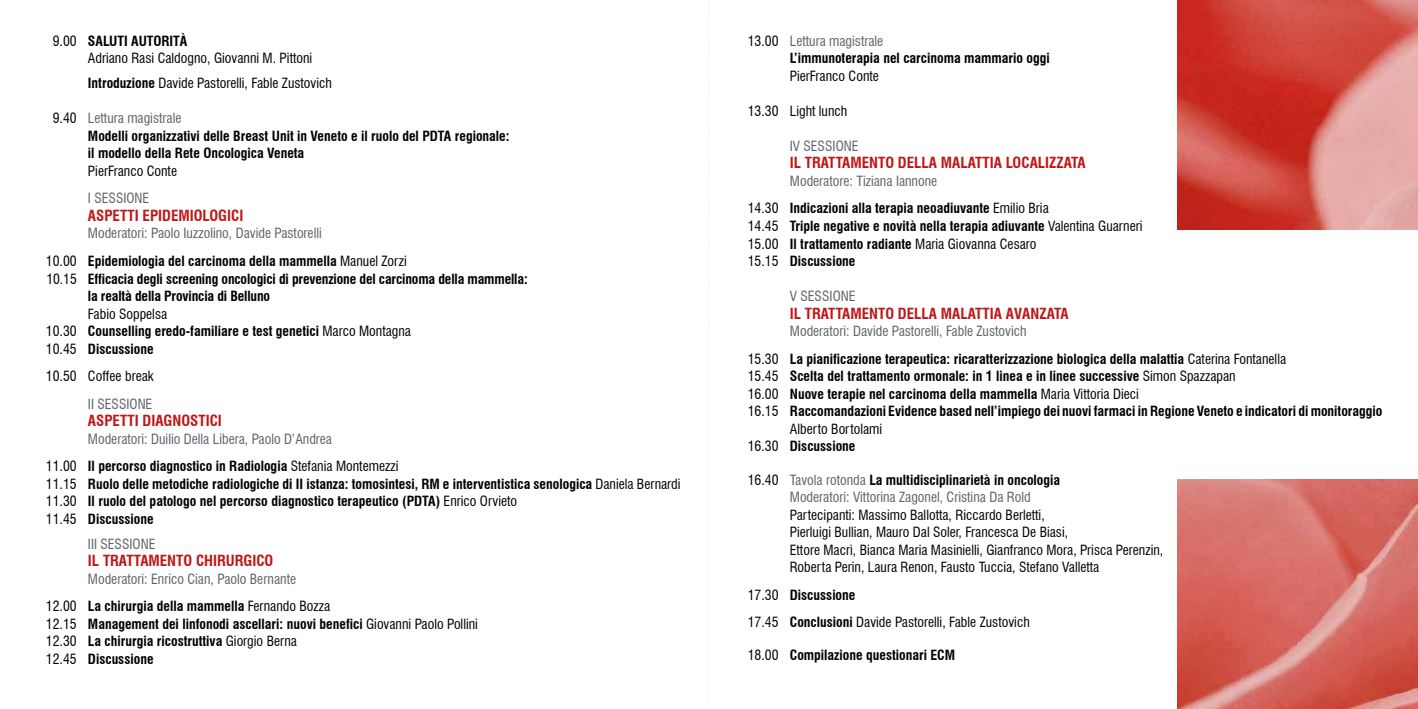
<style>
.page{position:relative;width:1418px;height:709px;background:#fff}
.page>*{position:absolute;margin:0;border:0;box-sizing:border-box;transform-origin:0 0}
.t1{font:700 condensed 15px "Swiss 721 BT";color:#bf1717}
.t2{font:700 condensed 13.75px/17.5px "Swiss 721 BT";color:#000}
.t3{font:condensed 13.75px/27.5px "Swiss 721 BT";color:#5e626a}
.t4{font:condensed 13.75px/25px "Swiss 721 BT";color:#000}
.t5{font:condensed 13.75px/27.5px "Swiss 721 BT";letter-spacing:-.02em;color:#000}
.s1{font-weight:400}
.s2{font-weight:700}
.s3{font-weight:400;color:#5e626a}
.s4{color:#000}
.s5{font-weight:700;color:#000}
</style>
<div class="page">
<img style="left:1177px;top:0;width:240px;height:709px">
<div style="left:1170px;top:230px;width:247px;height:248px;background:#fff"></div>
<p class="t2" style="left:53px;top:32px;width:43px"><span class="s1">9.00</span> SALUTI</p>
<p class="t2" style="left:131px;top:32px;width:8px">AUTORIT</p>
<p class="t2" style="left:180px;top:32px;width:9px">à</p>
<p class="t4" style="left:35px;top:46px;width:21px">A</p>
<p class="t4" style="left:88px;top:46px;width:245px;text-indent:8px">driano Rasi Caldogno, Giovanni M. Pittoni<br><span class="s2">Introduzione</span> Davide Pastorelli, Fable Zustovich</p>
<p class="t2" style="left:88px;top:110px;width:350px;text-indent:-35px"><span class="s1">9.40</span> <span class="s3">Lettura magistrale<br></span>Modelli organizzativi delle Breast Unit in Veneto e il ruolo del PDTA</p>
<p class="t2" style="left:455px;top:127px;width:56px">regionale:</p>
<p class="t2" style="left:88px;top:145px;width:218px">il modello della Rete Oncologica Veneta</p>
<p class="t4" style="left:88px;top:158px;width:91px">PierFranco Conte</p>
<p class="t3" style="left:35px;top:185px;width:20px">I</p>
<p class="t3" style="left:94px;top:185px;width:8px">SESSIONE</p>
<p class="t1" style="left:35px;top:206px;width:22px">A</p>
<p class="t1" style="left:96px;top:206px;width:149px">spetti epidemiologici</p>
<p class="t3" style="left:46px;top:220px;width:362px;text-indent:42px">Moderatori: Paolo Iuzzolino, Davide Pastorelli<br><span class="s4">10.00</span> <span class="s5">Epidemiologia del carcinoma della mammella</span> <span class="s4">Manuel Zorzi</span></p>
<p class="t2" style="left:88px;top:270px;width:441px;text-indent:-41px"><span class="s1">10.15</span> Efficacia degli screening oncologici di prevenzione del carcinoma della mammella: la realtà della Provincia di Belluno</p>
<p class="t2" style="left:46px;top:305px;width:366px;text-indent:42px"><span class="s1">Fabio Soppelsa<br>10.30</span> Counselling eredo-familiare e test genetici <span class="s1">Marco Montagna<br>10.45</span> Discussione</p>
<p class="t4" style="left:46px;top:363px;width:109px">10.50 Coffee break</p>
<p class="t3" style="left:77px;top:390px;width:77px">II Sessione</p>
<p class="t1" style="left:35px;top:411px;width:22px">A</p>
<p class="t1" style="left:96px;top:411px;width:127px">spetti diagnostici</p>
<p class="t3" style="left:46px;top:425px;width:354px;text-indent:42px">Moderatori: Duilio Della Libera, Paolo D’Andrea<br><span class="s4">11.00</span> <span class="s5">Il percorso diagnostico in Radiologia</span> <span class="s4">Stefania Montemezzi</span></p>
<p class="t2" style="left:46px;top:475px;width:636px"><span class="s1">11.15</span> Ruolo delle metodiche radiologiche di II istanza: tomosintesi, RM e interventistica senologica <span class="s1">Daniela Bernardi<br>11.30</span> Il ruolo del patologo nel percorso diagnostico terapeutico (PDTA) <span class="s1">Enrico Orvieto<br>11.45</span> Discussione</p>
<p class="t3" style="left:77px;top:530px;width:6px">III</p>
<p class="t3" style="left:100px;top:530px;width:56px">Sessione</p>
<p class="t1" style="left:35px;top:551px;width:20px">I</p>
<p class="t1" style="left:92px;top:551px;width:183px">l Trattamento chirurgico</p>
<p class="t3" style="left:46px;top:565px;width:286px;text-align:center">Moderatori: Enrico Cian, Paolo Bernante<br><span class="s4">12.00</span> <span class="s5">La chirurgia della mammella</span> <span class="s4">Fernando Bozza</span></p>
<p class="t2" style="left:46px;top:615px;width:433px"><span class="s1">12.15</span> Management dei linfonodi ascellari: nuovi benefici <span class="s1">Giovanni Paolo Pollini<br>12.30</span> La chirurgia ricostruttiva <span class="s1">Giorgio Berna<br>12.45</span> Discussione</p>
<p class="t2" style="left:789px;top:32px;width:261px;text-indent:-42px"><span class="s1">13.00</span> <span class="s3">Lettura magistrale<br></span>L’immunoterapia nel carcinoma mammario oggi</p>
<p class="t4" style="left:789px;top:63px;width:91px">PierFranco Conte</p>
<p class="t4" style="left:747px;top:98px;width:101px">13.30 Light lunch</p>
<p class="t3" style="left:737px;top:132px;width:17px">IV</p>
<p class="t3" style="left:803px;top:132px;width:56px">Sessione</p>
<p class="t1" style="left:737px;top:154px;width:20px">I</p>
<p class="t1" style="left:794px;top:154px;width:293px">l trattamento della malattia localizzata</p>
<p class="t2" style="left:747px;top:167px;width:302px;line-height:27.5px;text-indent:42px"><span class="s3">Moderatore: Tiziana Iannone<br></span><span class="s1">14.30</span> Indicazioni alla terapia neoadiuvante <span class="s1">Emilio Bria</span></p>
<p class="t2" style="left:747px;top:217px;width:396px"><span class="s1">14.45</span> Triple negative e novità nella terapia adiuvante <span class="s1">Valentina Guarneri<br>15.00</span> Il trattamento radiante <span class="s1">Maria Giovanna Cesaro<br>15.15</span> Discussione</p>
<p class="t3" style="left:737px;top:282px;width:21px">V</p>
<p class="t3" style="left:800px;top:282px;width:56px">Sessione</p>
<p class="t1" style="left:737px;top:304px;width:20px">I</p>
<p class="t1" style="left:794px;top:304px;width:276px">l Trattamento della malattia avanzata</p>
<p class="t2" style="left:747px;top:317px;width:540px;line-height:27.5px;text-indent:42px"><span class="s3">Moderatori: Davide Pastorelli, Fable Zustovich<br></span><span class="s1">15.30</span> La pianificazione terapeutica: ricaratterizzazione biologica della malattia <span class="s1">Caterina Fontanella</span></p>
<p class="t2" style="left:747px;top:367px;width:489px"><span class="s1">15.45</span> Scelta del trattamento ormonale: in 1 linea e in linee successive <span class="s1">Simon Spazzapan</span></p>
<p class="t2" style="left:747px;top:385px;width:392px"><span class="s1">16.00</span> Nuove terapie nel carcinoma della mammella <span class="s1">Maria Vittoria Dieci</span></p>
<p class="t2" style="left:747px;top:402px;width:636px"><span class="s1">16.15</span> Raccomandazioni Evidence based nell’impiego dei nuovi farmaci in Regione Veneto e indicatori di monitoraggio</p>
<p class="t4" style="left:789px;top:416px;width:94px">Alberto Bortolami</p>
<p class="t2" style="left:747px;top:437px;width:109px"><span class="s1">16.30</span> Discussione</p>
<p class="t3" style="left:789px;top:471px;width:272px;line-height:17.5px;text-indent:-42px"><span class="s4">16.40</span> Tavola rotonda <span class="s5">La multidisciplinarietà in oncologia<br></span>Moderatori: Vittorina Zagonel, Cristina Da Rold</p>
<p class="t4" style="left:789px;top:506px;width:280px;line-height:17.5px">Partecipanti: Massimo Ballotta, Riccardo Berletti,<br>Pierluigi Bullian, Mauro Dal Soler, Francesca De Biasi,</p>
<p class="t4" style="left:737px;top:537px;width:21px">E</p>
<p class="t4" style="left:796px;top:537px;width:368px">ttore Macrì, Bianca Maria Masinielli, Gianfranco Mora, Prisca Perenzin,</p>
<p class="t4" style="left:737px;top:555px;width:21px">R</p>
<p class="t5" style="left:747px;top:553px;width:353px;text-indent:50px">oberta Perin, Laura Renon, Fausto Tuccia, Stefano Valletta<br>17.30 <span class="s2">Discussione<br></span>17.45 <span class="s2">Conclusioni</span> Davide Pastorelli, Fable Zustovich</p>
<p class="t2" style="left:747px;top:646px;width:209px"><span class="s1">18.00</span> Compilazione questionari ECM</p>
</div>
